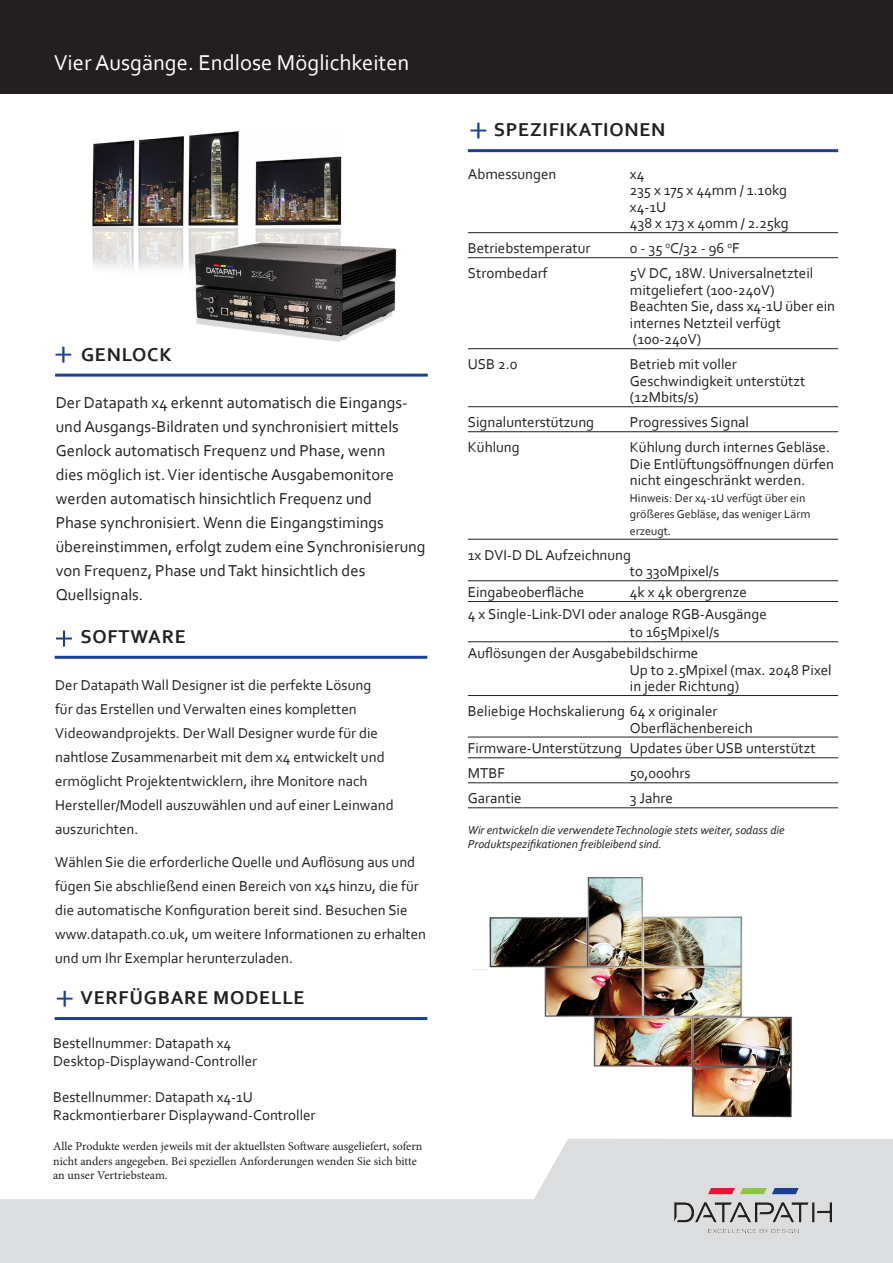
<style>
.page{position:relative;width:893px;height:1263px;background:#fff}
.page>*{position:absolute;margin:0;border:0;box-sizing:border-box;transform-origin:0 0}
.t1{font:22.5px "Corbel";color:#fff}
.t2{font:700 19.5px "Corbel";letter-spacing:.04em;color:#231f20}
.Body_Text{font:16.5px/24px "Corbel";color:#231f20}
.Body_Text-2{font:15px/16.5px "Corbel";color:#231f20}
.t3{font:12px/14.4px "Minion Pro";color:#231f20}
.t4{font:italic 12px/14.4px "Corbel";color:#231f20}
.t5{font:12px/16.5px "Corbel";color:#231f20}
</style>
<div class="page">
<div style="left:0;top:0;width:893px;height:94px;background:#231f20"></div>
<svg style="left:55px;top:346px;width:17px;height:18px"></svg>
<svg style="left:0;top:1139px;width:893px;height:124px;fill:#dcdddf"></svg>
<img style="left:674px;top:1188px;width:158px;height:44px">
<hr style="left:468px;top:149px;width:370px;height:3px;background:#1b3f94">
<svg style="left:470px;top:122px;width:17px;height:17px"></svg>
<hr style="left:468px;top:232px;width:370px;height:1px;background:#231f20">
<hr style="left:468px;top:257px;width:370px;height:1px;background:#231f20">
<hr style="left:468px;top:348px;width:370px;height:1px;background:#231f20">
<hr style="left:468px;top:406px;width:370px;height:1px;background:#231f20">
<hr style="left:468px;top:431px;width:370px;height:1px;background:#231f20">
<hr style="left:468px;top:539px;width:370px;height:1px;background:#231f20">
<hr style="left:468px;top:580px;width:370px;height:1px;background:#231f20">
<hr style="left:468px;top:601px;width:370px;height:1px;background:#231f20">
<hr style="left:468px;top:641px;width:370px;height:1px;background:#231f20">
<hr style="left:468px;top:695px;width:370px;height:1px;background:#231f20">
<hr style="left:468px;top:737px;width:370px;height:1px;background:#231f20">
<hr style="left:468px;top:757px;width:370px;height:1px;background:#231f20">
<hr style="left:468px;top:782px;width:370px;height:1px;background:#231f20">
<hr style="left:468px;top:807px;width:370px;height:1px;background:#231f20">
<hr style="left:55px;top:374px;width:373px;height:3px;background:#1b3f94">
<hr style="left:55px;top:656px;width:372px;height:3px;background:#1b3f94">
<svg style="left:56px;top:630px;width:16px;height:17px"></svg>
<hr style="left:55px;top:1017px;width:372px;height:3px;background:#1b3f94">
<svg style="left:56px;top:990px;width:18px;height:18px"></svg>
<img style="left:472px;top:877px;width:321px;height:241px">
<img style="left:92px;top:131px;width:305px;height:211px">
<p class="t1" style="left:54px;top:49px;width:357px">Vier Ausgänge. Endlose Möglichkeiten</p>
<p class="t2" style="left:81px;top:342px;width:92px">GENLOCK</p>
<p class="Body_Text" style="left:56px;top:390px;width:371px">Der Datapath x4 erkennt automatisch die Eingangs&shy;und Ausgangs-Bildraten und synchronisiert mittels Genlock automatisch Frequenz und Phase, wenn<br>dies möglich ist. Vier identische Ausgabemonitore werden automatisch hinsichtlich Frequenz und<br>Phase synchronisiert. Wenn die Eingangstimings übereinstimmen, erfolgt zudem eine Synchronisierung von Frequenz, Phase und Takt hinsichtlich des Quellsignals.</p>
<p class="t2" style="left:81px;top:624px;width:107px">SOFTWARE</p>
<p class="Body_Text-2" style="left:55px;top:673px;width:340px;line-height:24px">Der Datapath Wall Designer ist die perfekte Lösung<br>für das Erstellen und Verwalten eines kompletten Videowandprojekts. Der Wall Designer wurde für die nahtlose Zusammenarbeit mit dem x4 entwickelt und ermöglicht Projektentwicklern, ihre Monitore nach Hersteller/Modell auszuwählen und auf einer Leinwand auszurichten.</p>
<p class="Body_Text-2" style="left:55px;top:849px;width:372px;line-height:24px">Wählen Sie die erforderliche Quelle und Auflösung aus und fügen Sie abschließend einen Bereich von x4s hinzu, die für die automatische Konfiguration bereit sind. Besuchen Sie www.datapath.co.uk, um weitere Informationen zu erhalten und um Ihr Exemplar herunterzuladen.</p>
<p class="t2" style="left:81px;top:986px;width:226px">VERFÜGBARE MODELLE</p>
<p class="Body_Text-2" style="left:53px;top:1034px;width:180px">Bestellnummer: Datapath x4</p>
<p class="Body_Text-2" style="left:53px;top:1052px;width:206px">Desktop-Displaywand-Controller</p>
<p class="Body_Text-2" style="left:53px;top:1088px;width:201px">Bestellnummer: Datapath x4-1U</p>
<p class="Body_Text-2" style="left:53px;top:1106px;width:264px">Rackmontierbarer Displaywand-Controller</p>
<p class="t3" style="left:53px;top:1139px;width:371px">Alle Produkte werden jeweils mit der aktuellsten Software ausgeliefert, sofern nicht anders angegeben. Bei speziellen Anforderungen wenden Sie sich bitte an unser Vertriebsteam.</p>
<p class="t2" style="left:494px;top:118px;width:173px">SPEZIFIKATIONEN</p>
<p class="Body_Text-2" style="left:468px;top:165px;width:90px">Abmessungen</p>
<p class="Body_Text-2" style="left:630px;top:165px;width:161px">x4<br>235 x 175 x 44mm / 1.10kg x4-1U<br>438 x 173 x 40mm / 2.25kg</p>
<p class="Body_Text-2" style="left:468px;top:240px;width:124px">Betriebstemperatur</p>
<p class="Body_Text-2" style="left:630px;top:240px;width:111px">0 - 35 <sup>o</sup>C/32 - 96 <sup>o</sup>F</p>
<p class="Body_Text-2" style="left:468px;top:265px;width:81px">Strombedarf</p>
<p class="Body_Text-2" style="left:630px;top:265px;width:207px">5V DC, 18W. Universalnetzteil mitgeliefert (100-240V)<br>Beachten Sie, dass x4-1U über ein internes Netzteil verfügt (100-240V)</p>
<p class="Body_Text-2" style="left:468px;top:356px;width:51px">USB 2.0</p>
<p class="Body_Text-2" style="left:630px;top:356px;width:177px">Betrieb mit voller<br>Geschwindigkeit unterstützt (12Mbits/s)</p>
<p class="Body_Text-2" style="left:468px;top:414px;width:128px">Signalunterstützung</p>
<p class="Body_Text-2" style="left:630px;top:414px;width:121px">Progressives Signal</p>
<p class="Body_Text-2" style="left:468px;top:439px;width:53px">Kühlung</p>
<p class="Body_Text-2" style="left:630px;top:439px;width:206px">Kühlung durch internes Gebläse.<br>Die Entlüftungsöffnungen dürfen nicht eingeschränkt werden.</p>
<p class="t5" style="left:630px;top:489px;width:182px">Hinweis: Der x4-1U verfügt über ein größeres Gebläse, das weniger Lärm erzeugt.</p>
<p class="Body_Text-2" style="left:630px;top:546px;width:91px;text-indent:-162px">1x DVI-D DL Aufzeichnung<br>to 330Mpixel/s</p>
<p class="Body_Text-2" style="left:468px;top:583px;width:118px">Eingabeoberfläche</p>
<p class="Body_Text-2" style="left:630px;top:583px;width:118px">4k x 4k obergrenze</p>
<p class="Body_Text-2" style="left:630px;top:605px;width:139px;line-height:18px;text-indent:-162px">4 x Single-Link-DVI oder analoge RGB-Ausgänge to 165Mpixel/s</p>
<p class="Body_Text-2" style="left:630px;top:644px;width:203px;text-indent:-162px">Auflösungen der Ausgabebildschirme<br>Up to 2.5Mpixel (max. 2048 Pixel in jeder Richtung)</p>
<p class="Body_Text-2" style="left:630px;top:702px;width:124px;text-indent:-162px">Beliebige Hochskalierung 64 x originaler<br>Oberflächenbereich</p>
<p class="Body_Text-2" style="left:468px;top:740px;width:349px">Firmware-Unterstützung Updates über USB unterstützt</p>
<p class="Body_Text-2" style="left:468px;top:765px;width:39px">MTBF</p>
<p class="Body_Text-2" style="left:630px;top:765px;width:62px">50,000hrs</p>
<p class="Body_Text-2" style="left:468px;top:790px;width:55px">Garantie</p>
<p class="Body_Text-2" style="left:630px;top:790px;width:44px">3 Jahre</p>
<p class="t4" style="left:468px;top:822px;width:318px">Wir entwickeln die verwendete Technologie stets weiter, sodass die<br>Produktspezifikationen freibleibend sind.</p>
</div>
